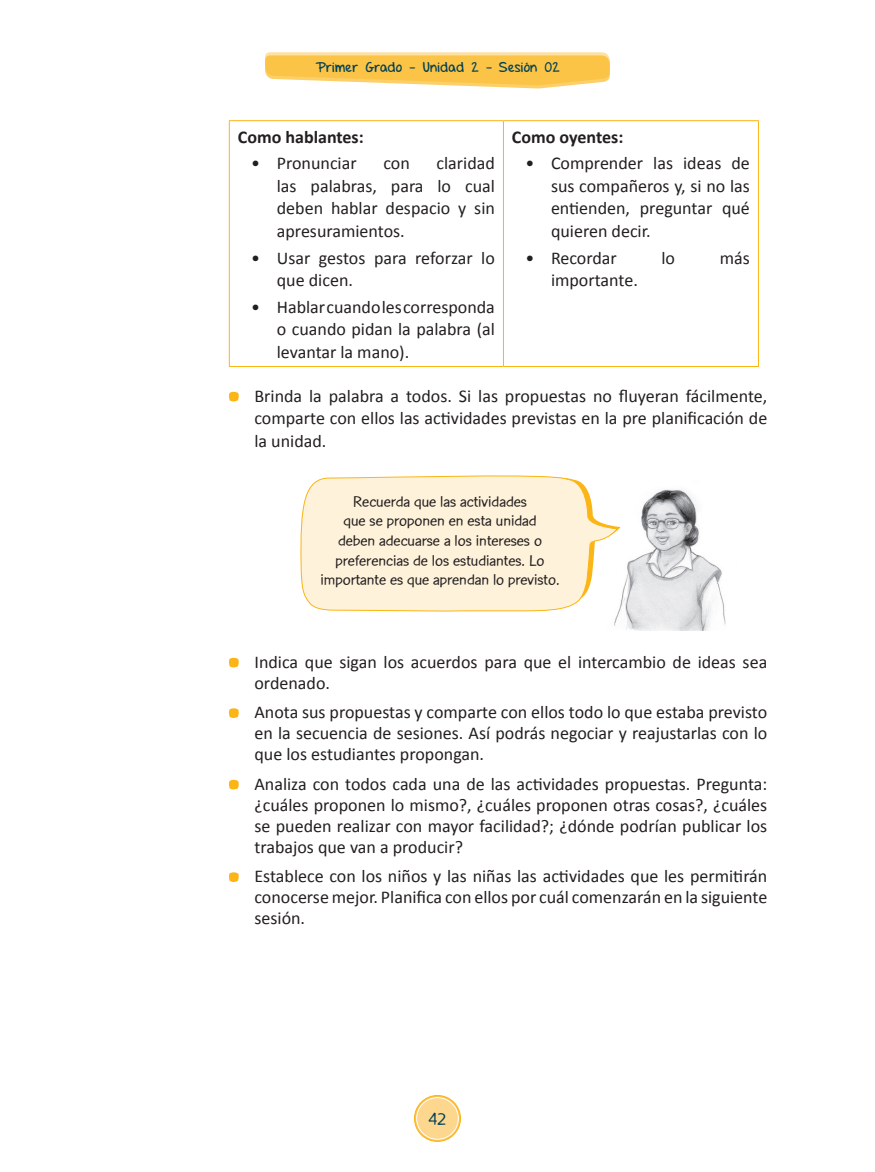
<style>
.page{position:relative;width:875px;height:1172px;background:#fff}
.page>*{position:absolute;margin:0;border:0;box-sizing:border-box;transform-origin:0 0}
.t1{font:18px/22.5px "Calibri";color:#231f20;text-align:justify}
.t2{font:700 18px "Calibri";color:#231f20}
.t3{font:18px "Con Brush Reg";color:#004157}
.t4{font:16.5px/19.5px "Con Brush Reg";color:#231f20;text-align:center}
.t5{font:13.5px "Set Firetothe Rain";letter-spacing:.025em;color:#004157}
</style>
<div class="page">
<svg style="left:229px;top:657px;width:10px;height:10px"></svg>
<svg style="left:229px;top:708px;width:10px;height:10px"></svg>
<svg style="left:229px;top:779px;width:10px;height:10px"></svg>
<svg style="left:229px;top:872px;width:10px;height:10px"></svg>
<img style="left:614px;top:489px;width:112px;height:141px">
<svg style="left:300px;top:475px;width:318px;height:137px;background:#fef1d8"></svg>
<svg style="left:229px;top:391px;width:10px;height:10px"></svg>
<hr style="left:229px;top:121px;width:1px;height:245px;background:#fbb515">
<hr style="left:229px;top:120px;width:274px;height:1px;background:#fbb515">
<hr style="left:503px;top:120px;width:255px;height:1px;background:#fbb515">
<hr style="left:503px;top:121px;width:1px;height:245px;background:#fbb515">
<hr style="left:757px;top:121px;width:1px;height:245px;background:#fbb515">
<hr style="left:229px;top:366px;width:274px;height:1px;background:#fbb515">
<hr style="left:503px;top:366px;width:255px;height:1px;background:#fbb515">
<svg style="left:414px;top:1095px;width:46px;height:46px"></svg>
<div style="left:414px;top:1095px;width:46px;height:47px;border:1px solid #fbb515;border-radius:50%"></div>
<div style="left:416px;top:1097px;width:42px;height:42px;background:#fed78f;border-radius:50%"></div>
<div style="left:416px;top:1097px;width:42px;height:42px;border:1px solid #fff;border-radius:50%"></div>
<svg style="left:265px;top:52px;width:344px;height:37px;background:#fbd06d"></svg>
<p class="t5" style="left:315px;top:60px;width:246px">Primer Grado - Unidad 2 - Sesión 02</p>
<p class="t2" style="left:238px;top:125px;width:127px">Como hablantes:</p>
<p class="t1" style="left:251px;top:152px;width:107px">• Pronunciar</p>
<p class="t1" style="left:383px;top:152px;width:28px">con</p>
<p class="t1" style="left:277px;top:152px;width:219px;text-indent:160px">claridad las palabras, para lo cual deben hablar despacio y sin apresuramientos.</p>
<p class="t1" style="left:277px;top:247px;width:219px;text-indent:-26px">• Usar gestos para reforzar lo que dicen.</p>
<p class="t1" style="left:277px;top:296px;width:219px;text-indent:-26px">• Hablar cuando les corresponda o cuando pidan la palabra (al levantar la mano).</p>
<p class="t2" style="left:511px;top:125px;width:113px">Como oyentes:</p>
<p class="t1" style="left:550px;top:152px;width:200px;text-indent:-26px">• Comprender las ideas de sus compañeros y, si no las entienden, preguntar qué quieren decir.</p>
<p class="t1" style="left:525px;top:246px;width:93px">• Recordar</p>
<p class="t1" style="left:661px;top:246px;width:15px">lo</p>
<p class="t1" style="left:719px;top:246px;width:32px">más</p>
<p class="t1" style="left:550px;top:269px;width:88px">importante.</p>
<p class="t1" style="left:254px;top:384px;width:514px">Brinda la palabra a todos. Si las propuestas no fluyeran fácilmente, comparte con ellos las actividades previstas en la pre planificación de la unidad.</p>
<p class="t4" style="left:320px;top:491px;width:241px">Recuerda que las actividades<br>que se proponen en esta unidad<br>deben adecuarse a los intereses o preferencias de los estudiantes. Lo importante es que aprendan lo previsto.</p>
<p class="t1" style="left:254px;top:651px;width:514px;line-height:21px">Indica que sigan los acuerdos para que el intercambio de ideas sea ordenado.</p>
<p class="t1" style="left:254px;top:701px;width:514px;line-height:21px">Anota sus propuestas y comparte con ellos todo lo que estaba previsto en la secuencia de sesiones. Así podrás negociar y reajustarlas con lo que los estudiantes propongan.</p>
<p class="t1" style="left:254px;top:773px;width:514px;line-height:21px">Analiza con todos cada una de las actividades propuestas. Pregunta: ¿cuáles proponen lo mismo?, ¿cuáles proponen otras cosas?, ¿cuáles se pueden realizar con mayor facilidad?; ¿dónde podrían publicar los trabajos que van a producir?</p>
<p class="t1" style="left:254px;top:866px;width:514px;line-height:21px">Establece con los niños y las niñas las actividades que les permitirán conocerse mejor. Planifica con ellos por cuál comenzarán en la siguiente sesión.</p>
<p class="t3" style="left:428px;top:1108px;width:20px">42</p>
</div>
